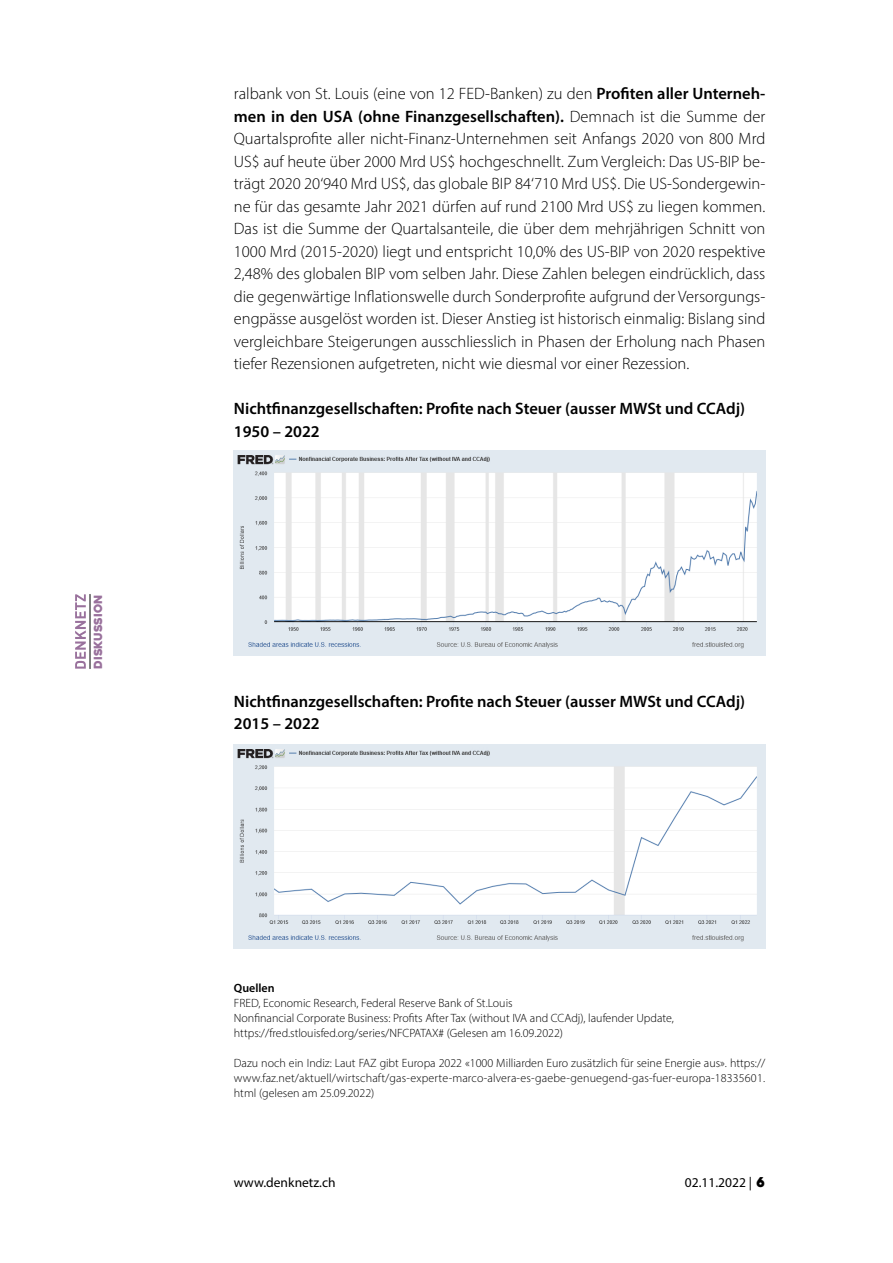
<style>
.page{position:relative;width:893px;height:1263px;background:#fff}
.page>*{position:absolute;margin:0;border:0;box-sizing:border-box;transform-origin:0 0}
.t1{font:300 16.5px/22.5px "Myriad Pro";color:#000;text-align:justify}
.t2{font:600 16.5px/22.5px "Myriad Pro";color:#000}
.t3{font:13.5px "Myriad Pro";color:#000}
.t4{font:300 12px/15px "Myriad Pro";color:#000}
.t5{font:600 12px "Myriad Pro";color:#000}
.t6{font:11.25px "Heavitas";color:#99719c}
.s1{font-weight:600}
.s2{font-family:"Heavitas"}
</style>
<div class="page">
<svg style="left:75px;top:594px;width:11px;height:75px"></svg>
<hr style="left:90px;top:594px;width:1px;height:75px;background:#000">
<img style="left:234px;top:451px;width:531px;height:204px">
<img style="left:234px;top:744px;width:531px;height:205px">
<p class="t6" style="left:91px;top:669px;width:76px;rotate:-90deg">Diskussion</p>
<p class="t1" style="left:234px;top:82px;width:533px">ralbank von St. Louis (eine von 12 FED-Banken) zu den <span class="s1">Profiten aller Unterneh&shy;men in den USA (ohne Finanzgesellschaften).</span> Demnach ist die Summe der Quartalsprofite aller nicht-Finanz-Unternehmen seit Anfangs 2020 von 800 Mrd US$ auf heute über 2000 Mrd US$ hochgeschnellt. Zum Vergleich: Das US-BIP be&shy;trägt 2020 20‘940 Mrd US$, das globale BIP 84‘710 Mrd US$. Die US-Sondergewin&shy;ne für das gesamte Jahr 2021 dürfen auf rund 2100 Mrd US$ zu liegen kommen.<br>Das ist die Summe der Quartalsanteile, die über dem mehrjährigen Schnitt von 1000 Mrd (2015-2020) liegt und entspricht 10,0% des US-BIP von 2020 respektive 2,48% des globalen BIP vom selben Jahr. Diese Zahlen belegen eindrücklich, dass die gegenwärtige Inflationswelle durch Sonderprofite aufgrund der Versorgungs&shy;engpässe ausgelöst worden ist. Dieser Anstieg ist historisch einmalig: Bislang sind vergleichbare Steigerungen ausschliesslich in Phasen der Erholung nach Phasen tiefer Rezensionen aufgetreten, nicht wie diesmal vor einer Rezession.</p>
<p class="t2" style="left:234px;top:397px;width:513px">Nichtfinanzgesellschaften: Profite nach Steuer (ausser MWSt und CCAdj)<br>1950 – 2022</p>
<p class="t2" style="left:234px;top:689px;width:513px">Nichtfinanzgesellschaften: Profite nach Steuer (ausser MWSt und CCAdj)<br>2015 – 2022</p>
<p class="t5" style="left:234px;top:980px;width:42px">Quellen</p>
<p class="t4" style="left:234px;top:995px;width:442px">FRED, Economic Research, Federal Reserve Bank of St.Louis<br>Nonfinancial Corporate Business: Profits After Tax (without IVA and CCAdj), laufender Update, https://fred.stlouisfed.org/series/NFCPATAX# (Gelesen am 16.09.2022)</p>
<p class="t4" style="left:234px;top:1055px;width:533px;text-align:justify">Dazu noch ein Indiz: Laut FAZ gibt Europa 2022 «1000 Milliarden Euro zusätzlich für seine Energie aus». https:// www.faz.net/aktuell/wirtschaft/gas-experte-marco-alvera-es-gaebe-genuegend-gas-fuer-europa-18335601. html (gelesen am 25.09.2022)</p>
<p class="t3" style="left:234px;top:1174px;width:103px">www.denknetz.ch</p>
<p class="t3" style="left:685px;top:1174px;width:82px">02.11.2022 | <span class="s2">6</span></p>
</div>
